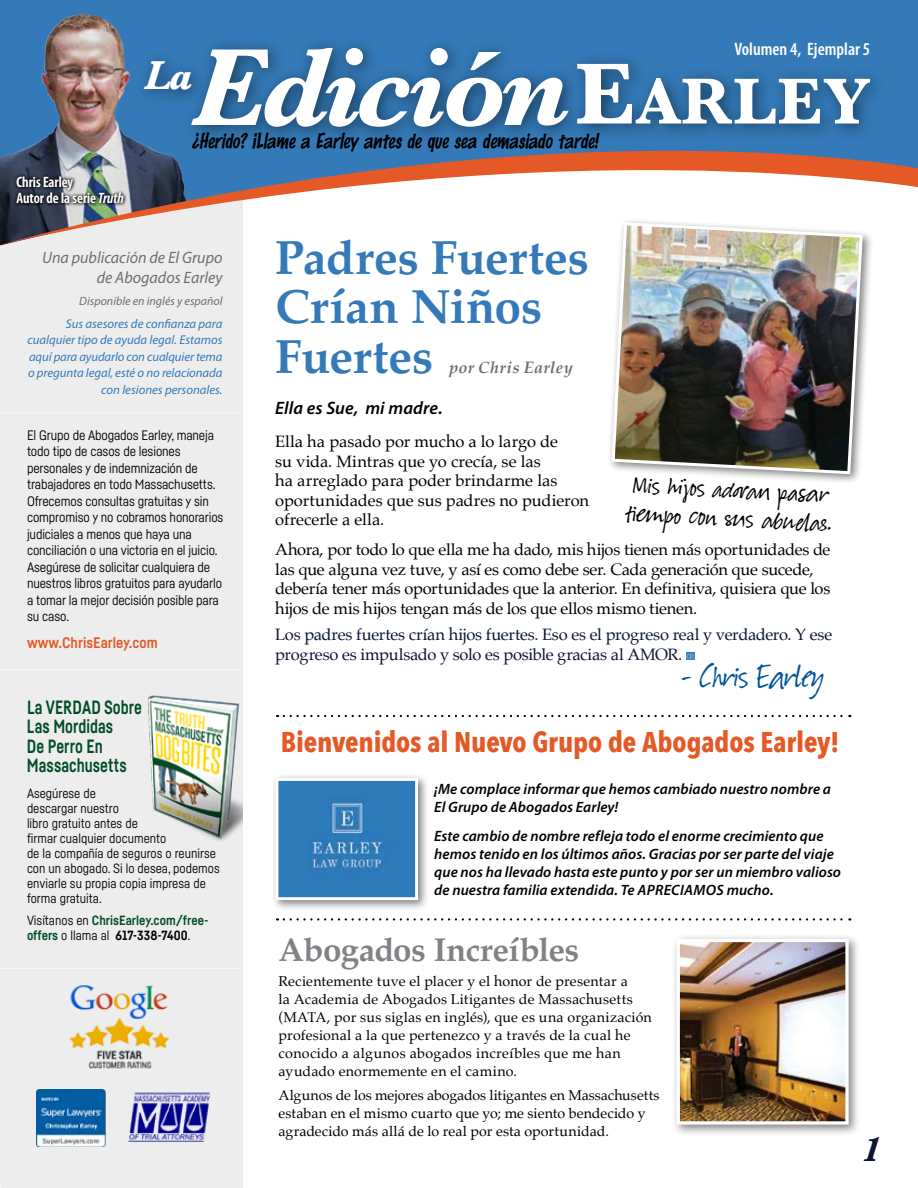
<style>
.page{position:relative;width:918px;height:1188px;background:#fff}
.page>*{position:absolute;margin:0;border:0;box-sizing:border-box;transform-origin:0 0}
.t1{font:italic 700 114px "Baskerville";letter-spacing:-.045em;color:#fff}
.t2{font:700 48px/49.5px "Palatino";letter-spacing:-.005em;color:#347ab8}
.t3{font:italic 700 42px "Baskerville";color:#fff}
.t4{font:39px "Suomi Hand Script";letter-spacing:-.005em;color:#00529c}
.t5{font:italic 700 35.25px "Baskerville";color:#0b1432}
.t6{font:700 33px "Palatino";letter-spacing:-.02em;color:#808285}
.t7{font:31.5px/28.5px "Suomi Hand Script";color:#000}
.t8{font:700 28.5px "Avenir Next Condensed";letter-spacing:-.005em;color:#e45926}
.t9{font:italic 20.55px "DS Marker Felt";color:#000;scale:.93 1}
.t10{font:700 18.9px/19.5px "Fabrikat";color:#014d27;scale:.86 1}
.t11{font:600 condensed 18px "Myriad Pro";color:#fff}
.t12{font:italic 600 18px "Myriad Pro";letter-spacing:.005em;color:#000}
.t13{font:16.5px/19.5px "Palatino";letter-spacing:-.015em;color:#000}
.t14{font:16.5px/19.5px "Palatino";letter-spacing:-.015em;color:#0b1432}
.t15{font:italic 16.5px/19.8px "Myriad Pro";color:#6d6e71;text-align:right}
.t16{font:italic 700 16.5px "Palatino";letter-spacing:.015em;color:#6d6e71}
.t17{font:italic 600 15px/18px "Myriad Pro";letter-spacing:.005em;color:#000}
.t18{font:600 condensed 15px/16.5px "Myriad Pro";color:#fff}
.t19{font:700 15px "Fabrikat";color:#e45926}
.t20{font:14.25px/18px "Palatino";letter-spacing:.01em;color:#000}
.t21{font:13.5px/16.5px "Fabrikat";letter-spacing:-.01em;color:#000}
.t22{font:13.2px/15px "Fabrikat";color:#000}
.t23{font:700 13.2px/15px "Fabrikat";color:#014d27}
.t24{font:italic 12.75px/16.5px "Myriad Pro";color:#347ab8;text-align:right}
.t25{font:italic 12px "Myriad Pro";color:#6d6e71}
.s1{font-style:normal;font-size:90px}
.s2{font-style:normal;font-size:67.5px}
.s3{font-style:italic}
.s4{font-weight:400;color:#000}
.s5{color:#000}
</style>
<div class="page">
<div style="left:0;top:245px;width:243px;height:943px;background:#ededee"></div>
<div style="left:0;top:0;width:918px;height:93px;background:#347ab8"></div>
<hr style="left:0;top:412px;width:246px;height:1px;background:#fff">
<hr style="left:0;top:968px;width:245px;height:1px;background:#fff">
<hr style="left:0;top:669px;width:245px;height:1px;background:#fff">
<img style="left:0;top:13px;width:203px;height:80px">
<svg style="left:0;top:93px;width:918px;height:152px"></svg>
<img style="left:39px;top:961px;width:163px;height:131px">
<img style="left:128px;top:1093px;width:81px;height:48px">
<img style="left:36px;top:1089px;width:70px;height:58px">
<img style="left:13px;top:174px;width:114px;height:32px">
<div style="left:134px;top:36px;width:753px;height:109px;background:#000;opacity:.5"></div>
<img style="left:0;top:594px;width:1px;height:594px">
<img style="left:142px;top:692px;width:101px;height:149px">
<svg style="left:686px;top:653px;width:8px;height:7px"></svg>
<svg style="left:284px;top:715px;width:566px;height:2px"></svg>
<svg style="left:284px;top:918px;width:566px;height:3px"></svg>
<div style="left:607px;top:218px;width:267px;height:267px;background:#000;opacity:.5"></div>
<img style="left:610px;top:221px;width:254px;height:255px">
<div style="left:270px;top:773px;width:159px;height:139px;background:#000;opacity:.5"></div>
<img style="left:280px;top:782px;width:134px;height:114px">
<div style="left:276px;top:778px;width:142px;height:122px;border:3px solid #fff"></div>
<div style="left:671px;top:933px;width:190px;height:204px;background:#000;opacity:.5"></div>
<img style="left:681px;top:943px;width:164px;height:178px">
<div style="left:677px;top:939px;width:172px;height:186px;border:3px solid #fff"></div>
<p class="t11" style="left:735px;top:39px;width:137px">Volumen 4, Ejemplar 5</p>
<h1 class="t1" style="left:191px;top:9px;width:681px">Edición<span class="s1">E</span><span class="s2">ARLEY</span></h1>
<h3 class="t3" style="left:144px;top:46px;width:50px">La</h3>
<p class="t18" style="left:17px;top:174px;width:109px">Chris Earley<br>Autor de la serie <span class="s3">Truth</span></p>
<h3 class="t9" style="left:192px;top:128px;width:443px">¿Herido? ¡Llame a Earley antes de que sea demasiado tarde!</h3>
<p class="t15" style="left:42px;top:247px;width:182px">Una publicación de El Grupo de Abogados Earley</p>
<p class="t25" style="left:79px;top:294px;width:145px">Disponible en inglés y español</p>
<p class="t24" style="left:27px;top:315px;width:197px">Sus asesores de confianza para cualquier tipo de ayuda legal. Estamos aquí para ayudarlo con cualquier tema o pregunta legal, esté o no relacionada con lesiones personales.</p>
<p class="t21" style="left:27px;top:426px;width:198px">El Grupo de Abogados Earley, maneja todo tipo de casos de lesiones personales y de indemnización de trabajadores en todo Massachusetts.<br>Ofrecemos consultas gratuitas y sin compromiso y no cobramos honorarios judiciales a menos que haya una conciliación o una victoria en el juicio.<br>Asegúrese de solicitar cualquiera de nuestros libros gratuitos para ayudarlo a tomar la mejor decisión posible para su caso.</p>
<p class="t19" style="left:27px;top:633px;width:132px">www.ChrisEarley.com</p>
<h3 class="t10" style="left:27px;top:697px;width:135px">La VERDAD Sobre<br>Las Mordidas<br>De Perro En<br>Massachusetts</h3>
<p class="t22" style="left:27px;top:785px;width:194px">Asegúrese de<br>descargar nuestro<br>libro gratuito antes de<br>firmar cualquier documento<br>de la compañía de seguros o reunirse con un abogado. Si lo desea, podemos enviarle su propia copia impresa de forma gratuita.</p>
<p class="t23" style="left:27px;top:912px;width:183px"><span class="s4">Visítanos en</span> ChrisEarley.com/free&shy;offers <span class="s4">o llama al</span> <span class="s5">617-338-7400</span><span class="s4">.</span></p>
<h2 class="t2" style="left:275px;top:232px;width:315px">Padres Fuertes<br>Crían Niños<br>Fuertes</h2>
<p class="t16" style="left:449px;top:354px;width:125px">por Chris Earley</p>
<p class="t12" style="left:275px;top:397px;width:169px">Ella es Sue, mi madre.</p>
<p class="t13" style="left:275px;top:432px;width:315px">Ella ha pasado por mucho a lo largo de<br>su vida. Mintras que yo crecía, se las<br>ha arreglado para poder brindarme las oportunidades que sus padres no pudieron ofrecerle a ella.</p>
<p class="t13" style="left:275px;top:540px;width:557px">Ahora, por todo lo que ella me ha dado, mis hijos tienen más oportunidades de las que alguna vez tuve, y así es como debe ser. Cada generación que sucede, debería tener más oportunidades que la anterior. En definitiva, quisiera que los hijos de mis hijos tengan más de los que ellos mismo tienen.</p>
<p class="t14" style="left:275px;top:625px;width:559px">Los padres fuertes crían hijos fuertes. Eso es el progreso real y verdadero. Y ese progreso es impulsado y solo es posible gracias al AMOR.</p>
<h3 class="t4" style="left:680px;top:657px;width:145px">- Chris Earley</h3>
<h3 class="t7" style="left:627px;top:472px;width:209px;rotate:3deg">Mi s hijos adoran pasar tiempo con sus abuelas.</h3>
<h3 class="t8" style="left:281px;top:724px;width:560px">Bienvenidos al Nuevo Grupo de Abogados Earley!</h3>
<p class="t17" style="left:434px;top:779px;width:398px">¡Me complace informar que hemos cambiado nuestro nombre a<br>El Grupo de Abogados Earley!</p>
<p class="t17" style="left:434px;top:826px;width:408px">Este cambio de nombre refleja todo el enorme crecimiento que hemos tenido en los últimos años. Gracias por ser parte del viaje que nos ha llevado hasta este punto y por ser un miembro valioso de nuestra familia extendida. Te APRECIAMOS mucho.</p>
<h3 class="t6" style="left:279px;top:922px;width:302px">Abogados Increíbles</h3>
<p class="t20" style="left:279px;top:972px;width:375px">Recientemente tuve el placer y el honor de presentar a<br>la Academia de Abogados Litigantes de Massachusetts (MATA, por sus siglas en inglés), que es una organización profesional a la que pertenezco y a través de la cual he conocido a algunos abogados increíbles que me han ayudado enormemente en el camino.</p>
<p class="t20" style="left:279px;top:1087px;width:382px">Algunos de los mejores abogados litigantes en Massachusetts estaban en el mismo cuarto que yo; me siento bendecido y agradecido más allá de lo real por esta oportunidad.</p>
<h3 class="t5" style="left:862px;top:1125px;width:20px">1</h3>
</div>
